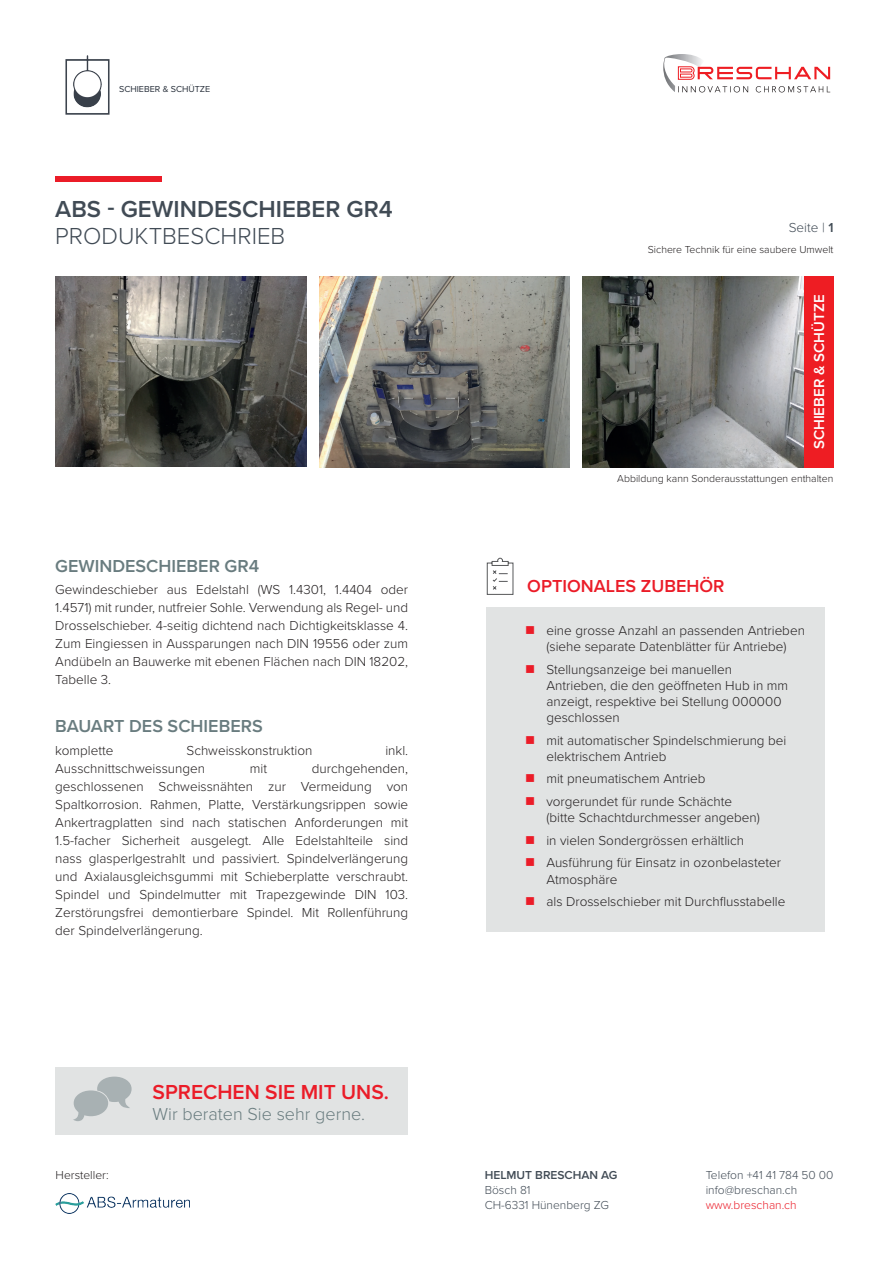
<style>
.page{position:relative;width:893px;height:1263px;background:#fff}
.page>*{position:absolute;margin:0;border:0;box-sizing:border-box;transform-origin:0 0}
.t1{font:600 24px "Proxima Nova";color:#414b55}
.t2{font:300 24px "Proxima Nova";color:#414b55}
.t3{font:600 21px "Proxima Nova";color:#eb1c28}
.t4{font:600 18px "Proxima Nova";color:#697c7f}
.t5{font:300 18px "Proxima Nova";color:#697c7f}
.t6{font:600 18px "Proxima Nova";color:#eb1c28}
.t7{font:600 15px "Proxima Nova";color:#fff}
.t8{font:300 13.5px/18px "Proxima Nova";color:#231f20}
.t9{font:300 13.5px "Proxima Nova";color:#414b55}
.t10{font:300 12px/15px "Proxima Nova";color:#414b55}
.t11{font:600 12px "Proxima Nova";color:#414b55}
.t12{font:300 12px "Proxima Nova";color:#eb1c28}
.t13{font:300 12px "Proxima Nova";color:#231f20}
.t14{font:300 10.5px "Proxima Nova";color:#231f20}
.t15{font:9px "Proxima Nova";color:#28303b}
.s1{font-weight:600}
</style>
<div class="page">
<img style="left:583px;top:276px;width:221px;height:192px">
<div style="left:55px;top:176px;width:107px;height:6px;background:#eb1c28"></div>
<svg style="left:663px;top:54px;width:167px;height:38px"></svg>
<img style="left:65px;top:55px;width:45px;height:60px">
<div style="left:55px;top:1067px;width:353px;height:68px;background:#e1e3e3"></div>
<img style="left:55px;top:1193px;width:135px;height:20px">
<div style="left:804px;top:276px;width:29px;height:192px;background:#ee1d23"></div>
<img style="left:55px;top:276px;width:251px;height:191px">
<img style="left:319px;top:276px;width:251px;height:191px">
<div style="left:487px;top:607px;width:338px;height:325px;background:#e1e3e3"></div>
<svg style="left:486px;top:557px;width:28px;height:38px"></svg>
<p class="t15" style="left:119px;top:82px;width:93px">SCHIEBER &amp; SCHÜTZE</p>
<h1 class="t1" style="left:55px;top:191px;width:339px">ABS - GEWINDESCHIEBER GR4</h1>
<h1 class="t2" style="left:55px;top:218px;width:232px">PRODUKTBESCHRIEB</h1>
<h3 class="t4" style="left:55px;top:552px;width:205px">GEWINDESCHIEBER GR4</h3>
<p class="t8" style="left:55px;top:580px;width:354px;text-align:justify">Gewindeschieber aus Edelstahl (WS 1.4301, 1.4404 oder 1.4571) mit runder, nutfreier Sohle. Verwendung als Regel- und Drosselschieber. 4-seitig dichtend nach Dichtigkeitsklasse 4.<br>Zum Eingiessen in Aussparungen nach DIN 19556 oder zum Andübeln an Bauwerke mit ebenen Flächen nach DIN 18202, Tabelle 3.</p>
<h3 class="t4" style="left:55px;top:713px;width:209px">BAUART DES SCHIEBERS</h3>
<p class="t8" style="left:55px;top:740px;width:60px">komplette</p>
<p class="t8" style="left:186px;top:740px;width:127px">Schweisskonstruktion</p>
<p class="t8" style="left:385px;top:740px;width:24px">inkl.</p>
<p class="t8" style="left:55px;top:758px;width:151px">Ausschnittschweissungen</p>
<p class="t8" style="left:250px;top:758px;width:19px">mit</p>
<p class="t8" style="left:55px;top:758px;width:354px;text-align:justify;text-indent:256px">durchgehenden, geschlossenen Schweissnähten zur Vermeidung von Spaltkorrosion. Rahmen, Platte, Verstärkungsrippen sowie Ankertragplatten sind nach statischen Anforderungen mit 1.5-facher Sicherheit ausgelegt. Alle Edelstahlteile sind nass glasperlgestrahlt und passiviert. Spindelverlängerung und Axialausgleichsgummi mit Schieberplatte verschraubt.<br>Spindel und Spindelmutter mit Trapezgewinde DIN 103.<br>Zerstörungsfrei demontierbare Spindel. Mit Rollenführung der Spindelverlängerung.</p>
<p class="t13" style="left:56px;top:1166px;width:55px">Hersteller:</p>
<h2 class="t3" style="left:153px;top:1076px;width:238px">SPRECHEN SIE MIT UNS.</h2>
<h3 class="t5" style="left:153px;top:1101px;width:214px">Wir beraten Sie sehr gerne.</h3>
<p class="t9" style="left:789px;top:217px;width:46px">Seite | <span class="s1">1</span></p>
<p class="t14" style="left:648px;top:241px;width:187px">Sichere Technik für eine saubere Umwelt</p>
<p class="t7" style="left:808px;top:449px;width:156px;rotate:-90deg">SCHIEBER &amp; SCHÜTZE</p>
<p class="t14" style="left:617px;top:471px;width:218px">Abbildung kann Sonderausstattungen enthalten</p>
<h3 class="t6" style="left:527px;top:572px;width:199px">OPTIONALES ZUBEHÖR</h3>
<p class="t8" style="left:546px;top:621px;width:260px;line-height:16.2px">eine grosse Anzahl an passenden Antrieben (siehe separate Datenblätter für Antriebe)</p>
<p class="t8" style="left:546px;top:660px;width:243px;line-height:16.2px">Stellungsanzeige bei manuellen<br>Antrieben, die den geöffneten Hub in mm anzeigt, respektive bei Stellung 000000 geschlossen</p>
<p class="t8" style="left:546px;top:731px;width:241px;line-height:16.2px">mit automatischer Spindelschmierung bei elektrischem Antrieb</p>
<p class="t8" style="left:546px;top:767px;width:187px;line-height:22.5px">mit pneumatischem Antrieb vorgerundet für runde Schächte</p>
<p class="t8" style="left:546px;top:806px;width:236px;line-height:22.5px">(bitte Schachtdurchmesser angeben)<br>in vielen Sondergrössen erhältlich<br>Ausführung für Einsatz in ozonbelasteter</p>
<p class="t8" style="left:546px;top:867px;width:241px;line-height:22.5px">Atmosphäre<br>als Drosselschieber mit Durchflusstabelle</p>
<p class="t11" style="left:485px;top:1166px;width:134px">HELMUT BRESCHAN AG</p>
<p class="t10" style="left:485px;top:1182px;width:126px">Bösch 81<br>CH-6331 Hünenberg ZG</p>
<p class="t10" style="left:706px;top:1167px;width:129px">Telefon +41 41 784 50 00 info@breschan.ch</p>
<p class="t12" style="left:706px;top:1196px;width:92px">www.breschan.ch</p>
</div>
